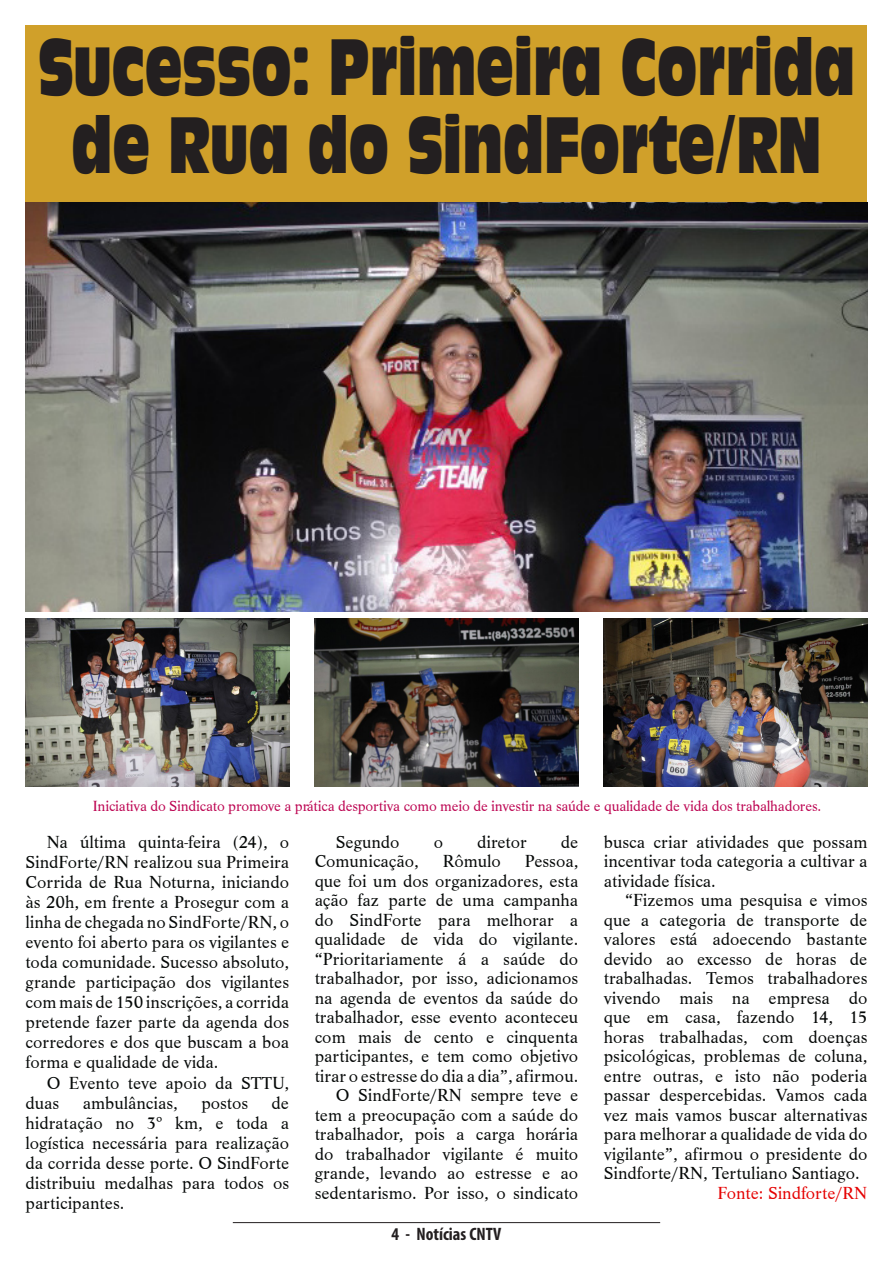
<style>
.page{position:relative;width:893px;height:1263px;background:#fff}
.page>*{position:absolute;margin:0;border:0;box-sizing:border-box;transform-origin:0 0}
.t1{font:74.25px/78px "Antique Olive Compact";color:#231f20;text-align:center;scale:.67 1}
.t2{font:18px/19.5px "Life T";color:#040706;text-align:justify}
.t3{font:18px "Life T";color:#e50000}
.t4{font:700 condensed 18px "Myriad Pro";color:#231f20}
.t5{font:15.15px "Life T";letter-spacing:-.01em;color:#bc0250}
</style>
<div class="page">
<hr style="left:233px;top:1222px;width:427px;height:1px;background:#231f20">
<div style="left:26px;top:26px;width:841px;height:177px;background:#d0a02a"></div>
<img style="left:26px;top:203px;width:841px;height:408px">
<img style="left:26px;top:619px;width:263px;height:168px">
<img style="left:315px;top:619px;width:263px;height:168px">
<img style="left:604px;top:619px;width:263px;height:168px">
<p class="t1" style="left:38px;top:27px;width:1221px">Sucesso: Primeira Corrida de Rua do SindForte/RN</p>
<p class="t5" style="left:93px;top:797px;width:730px">Iniciativa do Sindicato promove a prática desportiva como meio de investir na saúde e qualidade de vida dos trabalhadores.</p>
<p class="t2" style="left:26px;top:832px;width:265px;line-height:20.1px;text-indent:21px">Na última quinta-feira (24), o SindForte/RN realizou sua Primeira Corrida de Rua Noturna, iniciando às 20h, em frente a Prosegur com a linha de chegada no SindForte/RN, o evento foi aberto para os vigilantes e toda comunidade. Sucesso absoluto, grande participação dos vigilantes com mais de 150 inscrições, a corrida pretende fazer parte da agenda dos corredores e dos que buscam a boa forma e qualidade de vida.</p>
<p class="t2" style="left:26px;top:1073px;width:265px;line-height:20.1px;text-indent:21px">O Evento teve apoio da STTU, duas</p>
<p class="t2" style="left:26px;top:1093px;width:265px;line-height:20.1px;text-indent:246px">de hidratação no 3º km, e toda a logística necessária para realização da corrida desse porte. O SindForte distribuiu medalhas para todos os participantes.</p>
<p class="t2" style="left:83px;top:1093px;width:96px">ambulâncias,</p>
<p class="t2" style="left:201px;top:1093px;width:48px">postos</p>
<p class="t2" style="left:336px;top:832px;width:65px">Segundo</p>
<p class="t2" style="left:434px;top:832px;width:11px">o</p>
<p class="t2" style="left:477px;top:832px;width:51px">diretor</p>
<p class="t2" style="left:561px;top:832px;width:19px">de</p>
<p class="t2" style="left:315px;top:851px;width:106px">Comunicação,</p>
<p class="t2" style="left:443px;top:851px;width:60px">Rômulo</p>
<p class="t2" style="left:315px;top:851px;width:265px;text-indent:210px">Pessoa, que foi um dos organizadores, esta ação faz parte de uma campanha do SindForte para melhorar a qualidade de vida do vigilante. “Prioritariamente á a saúde do trabalhador, por isso, adicionamos na agenda de eventos da saúde do trabalhador, esse evento aconteceu com mais de cento e cinquenta participantes, e tem como objetivo tirar o estresse do dia a dia”, afirmou.</p>
<p class="t2" style="left:315px;top:1085px;width:265px;text-indent:21px">O SindForte/RN sempre teve e tem a preocupação com a saúde do trabalhador, pois a carga horária do trabalhador vigilante é muito grande, levando ao estresse e ao sedentarismo. Por isso, o sindicato</p>
<p class="t4" style="left:392px;top:1223px;width:111px">4 - Notícias CNTV</p>
<p class="t2" style="left:604px;top:832px;width:265px">busca criar atividades que possam incentivar toda categoria a cultivar a atividade física.</p>
<p class="t2" style="left:604px;top:890px;width:265px;text-indent:21px">“Fizemos uma pesquisa e vimos que a categoria de transporte de valores está adoecendo bastante devido ao excesso de horas de trabalhadas. Temos trabalhadores vivendo mais na empresa do que em casa, fazendo 14, 15 horas trabalhadas, com doenças psicológicas, problemas de coluna, entre outras, e isto não poderia passar despercebidas. Vamos cada vez mais vamos buscar alternativas para melhorar a qualidade de vida do vigilante”, afirmou o presidente do Sindforte/RN, Tertuliano Santiago.</p>
<p class="t3" style="left:717px;top:1182px;width:151px">Fonte: Sindforte/RN</p>
</div>
